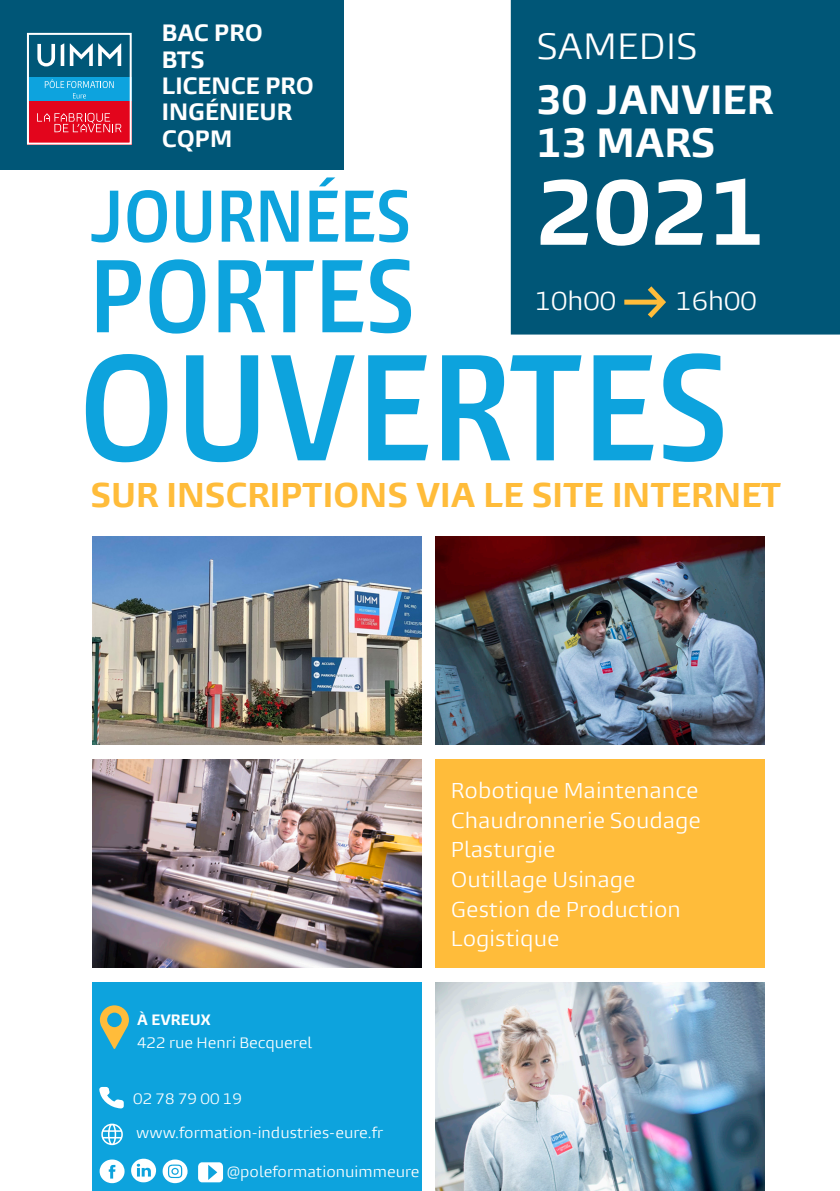
<style>
.page{position:relative;width:840px;height:1191px;background:#fff}
.page>*{position:absolute;margin:0;border:0;box-sizing:border-box;transform-origin:0 0}
.t1{font:600 condensed 140px "Burlingame Pro";color:#0da3dd}
.t2{font:600 condensed 96px "Burlingame Pro";color:#0da3dd}
.t3{font:700 86px "Burlingame Pro";color:#fff}
.t4{font:600 condensed 68px "Burlingame Pro";color:#0da3dd}
.t5{font:700 38px "Burlingame Pro";color:#fff}
.t6{font:34px "Burlingame Pro";color:#fff}
.t7{font:700 32px "Burlingame Pro";color:#ffbc3a}
.t8{font:24px "Burlingame Pro";color:#fff}
.t9{font:700 22px "Burlingame Pro";color:#fff}
.t10{font:20px "Burlingame Pro";color:#fff}
.t11{font:14px "Burlingame Pro";color:#fff}
.t12{font:700 14px "Burlingame Pro";color:#fff}
</style>
<div class="page">
<div style="left:0;top:0;width:343px;height:169px;background:#005677"></div>
<svg style="left:37px;top:44px;width:18px;height:22px"></svg>
<svg style="left:61px;top:43px;width:3px;height:23px"></svg>
<svg style="left:70px;top:43px;width:51px;height:23px"></svg>
<div style="left:27px;top:100px;width:105px;height:45px;background:#e3051c"></div>
<svg style="left:37px;top:113px;width:84px;height:19px"></svg>
<div style="left:27px;top:77px;width:105px;height:23px;background:#0da3de"></div>
<svg style="left:45px;top:79px;width:69px;height:19px"></svg>
<div style="left:27px;top:33px;width:105px;height:112px;border:2px solid #fff"></div>
<div style="left:510px;top:0;width:329px;height:334px;background:#005677"></div>
<img style="left:92px;top:536px;width:329px;height:208px">
<img style="left:435px;top:536px;width:329px;height:208px">
<img style="left:92px;top:759px;width:329px;height:208px">
<div style="left:92px;top:983px;width:329px;height:208px;background:#0da3dd"></div>
<div style="left:435px;top:759px;width:329px;height:208px;background:#ffbc3a"></div>
<img style="left:435px;top:983px;width:329px;height:208px">
<svg style="left:624px;top:286px;width:41px;height:32px"></svg>
<svg style="left:100px;top:1005px;width:29px;height:44px"></svg>
<svg style="left:100px;top:1159px;width:24px;height:24px"></svg>
<svg style="left:131px;top:1158px;width:25px;height:24px"></svg>
<svg style="left:162px;top:1159px;width:25px;height:24px"></svg>
<svg style="left:99px;top:1087px;width:25px;height:21px"></svg>
<svg style="left:101px;top:1123px;width:22px;height:22px"></svg>
<div style="left:198px;top:1162px;width:25px;height:20px;background:#fff;border-radius:4px"></div>
<svg style="left:208px;top:1164px;width:9px;height:16px"></svg>
<p class="t9" style="left:162px;top:19px;width:103px">BAC PRO</p>
<p class="t9" style="left:162px;top:45px;width:44px">BTS</p>
<p class="t9" style="left:162px;top:72px;width:154px">LICENCE PRO</p>
<p class="t9" style="left:162px;top:98px;width:132px">INGÉNIEUR</p>
<p class="t9" style="left:162px;top:124px;width:72px">CQPM</p>
<p class="t6" style="left:536px;top:25px;width:163px">SAMEDIS</p>
<p class="t5" style="left:536px;top:76px;width:238px">30 JANVIER</p>
<p class="t5" style="left:536px;top:119px;width:180px">13 MARS</p>
<p class="t4" style="left:90px;top:173px;width:322px">JOURNÉES</p>
<p class="t3" style="left:536px;top:158px;width:231px">2021</p>
<p class="t2" style="left:89px;top:236px;width:327px">PORTES</p>
<p class="t1" style="left:78px;top:320px;width:652px">OUVERTES</p>
<p class="t7" style="left:90px;top:475px;width:691px">SUR INSCRIPTIONS VIA LE SITE INTERNET</p>
<p class="t8" style="left:534px;top:286px;width:83px">10h00</p>
<p class="t8" style="left:675px;top:286px;width:83px">16h00</p>
<p class="t12" style="left:137px;top:1011px;width:75px">À EVREUX</p>
<p class="t11" style="left:137px;top:1033px;width:176px">422 rue Henri Becquerel</p>
<p class="t11" style="left:133px;top:1090px;width:110px">02 78 79 00 19</p>
<p class="t11" style="left:136px;top:1124px;width:249px">www.formation-industries-eure.fr</p>
<p class="t11" style="left:227px;top:1162px;width:194px">@poleformationuimmeure</p>
<p class="t10" style="left:450px;top:777px;width:249px">Robotique Maintenance</p>
<p class="t10" style="left:450px;top:807px;width:251px">Chaudronnerie Soudage</p>
<p class="t10" style="left:450px;top:837px;width:106px">Plasturgie</p>
<p class="t10" style="left:450px;top:866px;width:186px">Outillage Usinage</p>
<p class="t10" style="left:450px;top:896px;width:231px">Gestion de Production</p>
<p class="t10" style="left:450px;top:926px;width:110px">Logistique</p>
</div>
